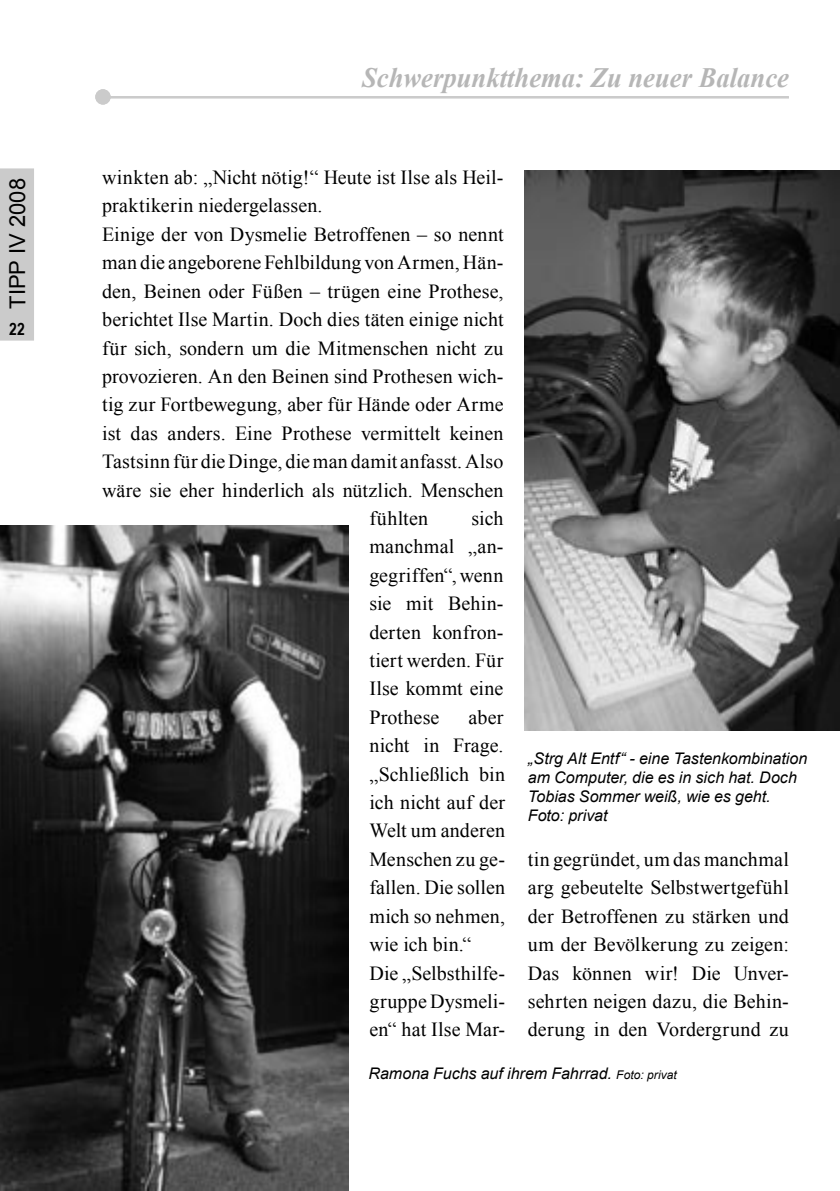
<style>
.page{position:relative;width:840px;height:1191px;background:#fff}
.page>*{position:absolute;margin:0;border:0;box-sizing:border-box;transform-origin:0 0}
.Fließtext{font:italic 700 28px "Times New Roman";color:#b6b6b6;scale:.95 1}
.t1{font:22px "Arial";letter-spacing:-.005em;color:#000}
.t2{font:20px/28.4px "Times New Roman";letter-spacing:.005em;color:#000;text-align:justify}
.t3{font:700 17px "Arial Narrow";color:#000}
.t4{font:italic 16px/19.2px "Arial";color:#000}
.s1{font-size:12px}
</style>
<div class="page">
<img style="left:524px;top:170px;width:315px;height:560px">
<img style="left:0;top:526px;width:348px;height:665px">
<div style="left:95px;top:89px;width:15px;height:16px;background:#cbcbcb;border-radius:50%"></div>
<div style="left:0;top:168px;width:34px;height:172px;background:#cbcbcb"></div>
<hr style="left:102px;top:96px;width:686px;height:2px;background:#cbcbcb">
<p class="t1" style="left:3px;top:309px;width:132px;rotate:-90deg">TIPP IV 2008</p>
<p class="t3" style="left:9px;top:316px;width:17px">22</p>
<p class="Fließtext" style="left:362px;top:58px;width:450px">Schwerpunktthema: Zu neuer Balance</p>
<p class="t2" style="left:102px;top:163px;width:402px">winkten ab: „Nicht nötig!“ Heute ist Ilse als Heil&shy;praktikerin niedergelassen.</p>
<p class="t2" style="left:102px;top:220px;width:403px">Einige der von Dysmelie Betroffenen – so nennt</p>
<p class="t2" style="left:102px;top:248px;width:402px">man die angeborene Fehlbildung von Armen, Hän-</p>
<p class="t2" style="left:102px;top:276px;width:402px">den, Beinen oder Füßen – trügen eine Prothese,</p>
<p class="t2" style="left:102px;top:305px;width:403px">berichtet Ilse Martin. Doch dies täten einige nicht</p>
<p class="t2" style="left:102px;top:333px;width:403px">für sich, sondern um die Mitmenschen nicht zu</p>
<p class="t2" style="left:102px;top:362px;width:402px">provozieren. An den Beinen sind Prothesen wich-</p>
<p class="t2" style="left:102px;top:390px;width:403px">tig zur Fortbewegung, aber für Hände oder Arme</p>
<p class="t2" style="left:102px;top:418px;width:403px">ist das anders. Eine Prothese vermittelt keinen</p>
<p class="t2" style="left:102px;top:447px;width:402px">Tastsinn für die Dinge, die man damit anfasst. Also</p>
<p class="t2" style="left:102px;top:475px;width:402px">wäre sie eher hinderlich als nützlich. Menschen</p>
<p class="t2" style="left:369px;top:504px;width:60px">fühlten</p>
<p class="t2" style="left:369px;top:504px;width:136px;text-indent:102px">sich manchmal „an&shy;gegriffen“, wenn sie mit Behin&shy;derten konfron&shy;tiert werden. Für Ilse kommt eine Prothese</p>
<p class="t2" style="left:369px;top:702px;width:137px;text-indent:99px">aber nicht in Frage. „Schließlich bin ich nicht auf der Welt um anderen Menschen zu ge&shy;fallen. Die sollen mich so nehmen, wie ich bin.“</p>
<p class="t2" style="left:369px;top:958px;width:137px">Die „Selbsthilfe&shy;gruppe Dysmeli&shy;en“ hat Ilse Mar-</p>
<p class="t4" style="left:527px;top:748px;width:281px">„Strg Alt Entf“ - eine Tastenkombination am Computer, die es in sich hat. Doch<br>Tobias Sommer weiß, wie es geht.<br>Foto: privat</p>
<p class="t2" style="left:527px;top:844px;width:262px">tin gegründet, um das manchmal arg gebeutelte Selbstwertgefühl der Betroffenen zu stärken und um der Bevölkerung zu zeigen:<br>Das können wir! Die Unver&shy;sehrten neigen dazu, die Behin&shy;derung in den Vordergrund zu</p>
<p class="t4" style="left:368px;top:1063px;width:310px">Ramona Fuchs auf ihrem Fahrrad. <span class="s1">Foto: privat</span></p>
</div>
